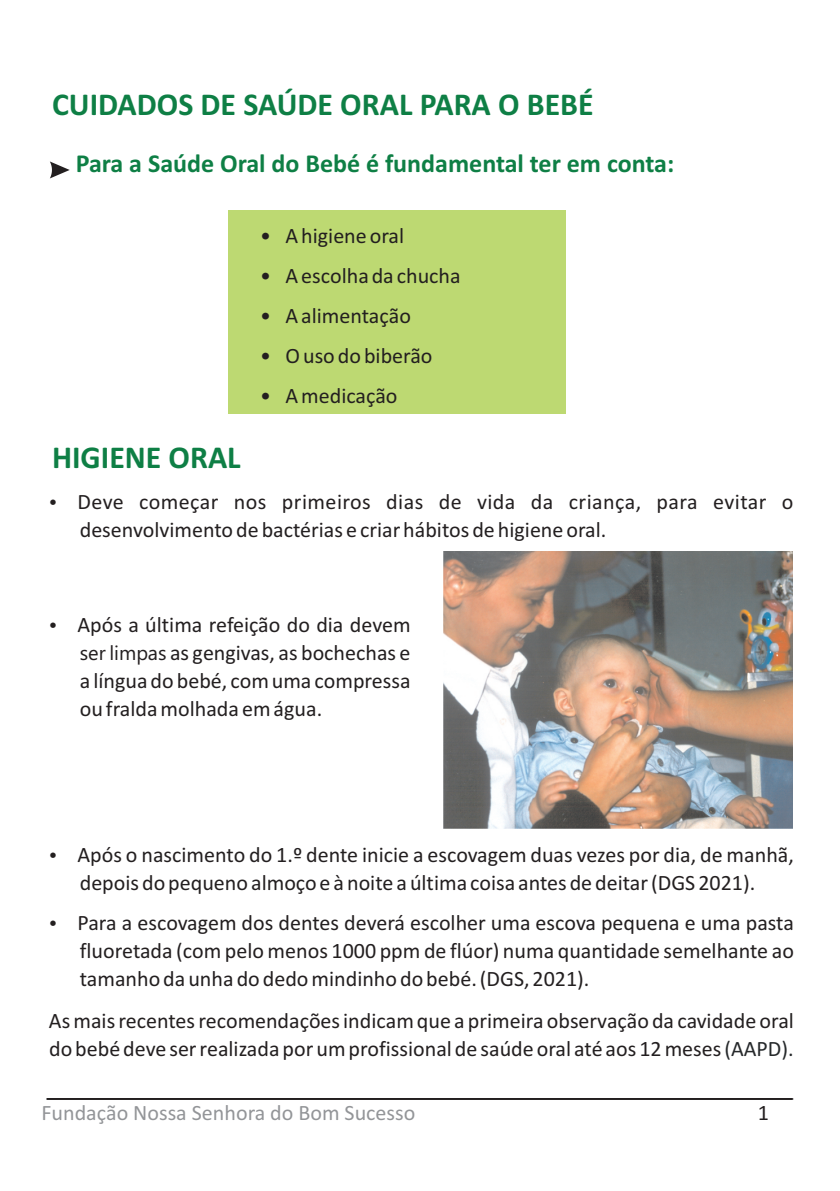
<style>
.page{position:relative;width:840px;height:1191px;background:#fff}
.page>*{position:absolute;margin:0;border:0;box-sizing:border-box;transform-origin:0 0}
.t1{font:700 32px "Calibri";color:#0e7f45}
.t2{font:700 26px "Calibri";color:#0e7f45}
.t3{font:22px/28px "Calibri";color:#231f20}
.t4{font:22px "Calibri";color:#939598}
.s1{font-family:"Segoe UI";font-size:20px}
.s2{color:#26292b}
</style>
<div class="page">
<hr style="left:47px;top:1098px;width:745px;height:1px;background:#231f20">
<div style="left:228px;top:210px;width:337px;height:204px;background:#bdd972"></div>
<svg style="left:50px;top:161px;width:20px;height:17px"></svg>
<img style="left:443px;top:552px;width:349px;height:276px">
<h1 class="t1" style="left:52px;top:91px;width:542px">CUIDADOS DE SAÚDE ORAL PARA O BEBÉ</h1>
<p class="t2" style="left:76px;top:153px;width:599px">Para a Saúde Oral do Bebé é fundamental ter em conta:</p>
<h1 class="t1" style="left:52px;top:444px;width:190px">HIGIENE ORAL</h1>
<p class="t3" style="left:260px;top:223px;width:145px">• A higiene oral</p>
<p class="t3" style="left:260px;top:263px;width:202px">• A escolha da chucha</p>
<p class="t3" style="left:260px;top:303px;width:152px">• A alimentação</p>
<p class="t3" style="left:260px;top:343px;width:174px">• O uso do biberão</p>
<p class="t3" style="left:260px;top:383px;width:139px">• A medicação</p>
<p class="t3" style="left:77px;top:490px;width:717px">Deve começar nos primeiros dias de vida da criança, para evitar o desenvolvimento de bactérias e criar hábitos de higiene oral.</p>
<p class="t3" style="left:77px;top:612px;width:334px;text-align:justify">Após a última refeição do dia devem <span class="s1">ser limpas</span> as gengivas, as bochechas e a língua do bebé, com uma compressa ou fralda molhada em água.</p>
<p class="t3" style="left:77px;top:842px;width:717px">Após o nascimento do 1.º dente inicie a escovagem duas vezes por dia, de manhã, depois do pequeno almoço e à noite a última coisa antes de deitar (DGS 2021).</p>
<p class="t3" style="left:77px;top:910px;width:717px;text-align:justify">Para a escovagem dos dentes deverá escolher uma escova pequena e uma pasta fluoretada (com pelo menos 1000 ppm de flúor) numa quantidade semelhante ao tamanho da unha do dedo mindinho do bebé. (DGS, 2021).</p>
<p class="t3" style="left:49px;top:1008px;width:746px">As mais recentes recomendações indicam que a primeira observação da cavidade oral do bebé deve ser realizada por um profissional de saúde oral até aos 12 meses <span class="s2">(AAPD).</span></p>
<p class="t4" style="left:41px;top:1103px;width:375px">Fundação Nossa Senhora do Bom Sucesso</p>
<p class="t3" style="left:757px;top:1100px;width:13px">1</p>
</div>
